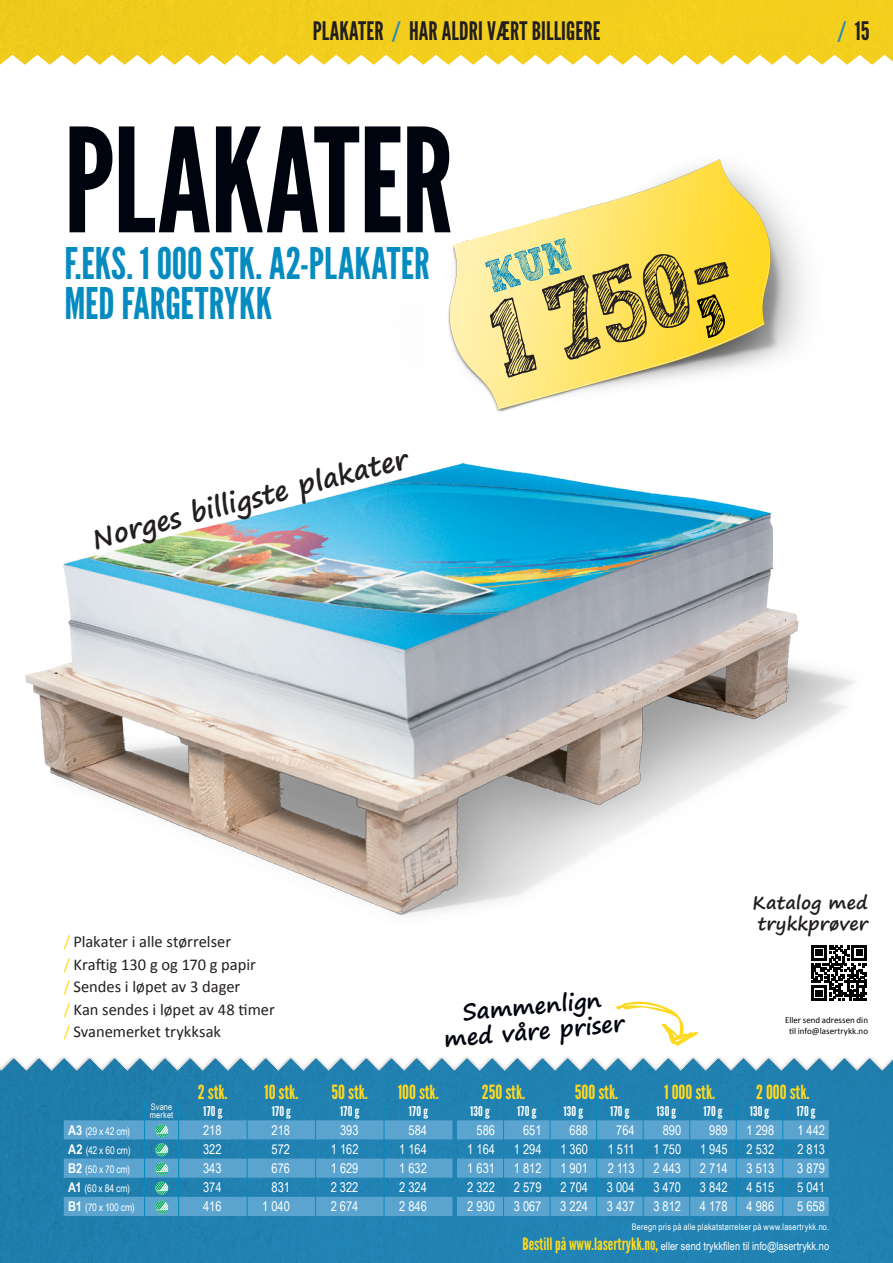
<style>
.page{position:relative;width:893px;height:1263px;background:#fff}
.page>*{position:absolute;margin:0;border:0;box-sizing:border-box;transform-origin:0 0}
.t1{font:144px "League Gothic";letter-spacing:-.005em;color:#00040f}
.t2{font:109.5px "Hand Scribble Sketch Rock";color:#231f20}
.t3{font:43.5px/40.5px "League Gothic";color:#058bc0}
.t4{font:700 27px "Segoe Print";color:#231f20}
.t5{font:25.5px "League Gothic";letter-spacing:.005em;color:#231f20}
.t6{font:700 22.5px/25.5px "Segoe Print";color:#00040f;text-align:center}
.t7{font:19.5px "League Gothic";color:#ffd91f}
.t8{font:700 18px/21px "Segoe Print";letter-spacing:.01em;color:#231f20}
.t9{font:16.5px/22.5px "Calibri";color:#231f20}
.t10{font:13.5px "Arial Narrow";color:#fff}
.t11{font:13.5px "League Gothic";letter-spacing:.02em;color:#fff}
.t12{font:11.4px "Arial Narrow";color:#fff}
.t13{font:10.5px/19.2px "Arial Narrow";letter-spacing:-.005em;color:#fff}
.t14{font:9px/7.5px "Arial Narrow";letter-spacing:.02em;color:#fff}
.t15{font:9px/10.6px "Calibri";color:#000002;text-align:center}
.s1{color:#2389bc}
.s2{color:#000}
.s3{color:#ffd91f}
.s4{font-weight:700;font-size:13.5px}
.s5{font-family:"League Gothic";font-size:16.95px;color:#ffd91f}
</style>
<div class="page">
<img style="left:1px;top:0;width:892px;height:65px">
<svg style="left:0;top:0;width:1px;height:65px"></svg>
<div style="left:0;top:1072px;width:893px;height:191px;background:#2181b1"></div>
<div style="left:0;top:1047px;width:893px;height:25px;background:#207faf"></div>
<img style="left:25px;top:464px;width:830px;height:452px">
<img style="left:448px;top:159px;width:357px;height:253px">
<svg style="left:0;top:945px;width:893px;height:126px"></svg>
<svg style="left:179px;top:1120px;width:650px;height:96px;background:#4296c3"></svg>
<svg style="left:64px;top:1101px;width:115px;height:115px;background:#3e93bc"></svg>
<svg style="left:247px;top:1101px;width:1px;height:115px"></svg>
<svg style="left:315px;top:1101px;width:1px;height:115px"></svg>
<svg style="left:384px;top:1101px;width:1px;height:115px"></svg>
<svg style="left:503px;top:1101px;width:1px;height:115px"></svg>
<svg style="left:550px;top:1101px;width:1px;height:115px"></svg>
<svg style="left:596px;top:1101px;width:1px;height:115px"></svg>
<svg style="left:643px;top:1101px;width:1px;height:115px"></svg>
<svg style="left:689px;top:1101px;width:1px;height:115px"></svg>
<svg style="left:736px;top:1101px;width:1px;height:115px"></svg>
<svg style="left:782px;top:1101px;width:1px;height:115px"></svg>
<svg style="left:829px;top:1120px;width:1px;height:96px"></svg>
<svg style="left:485px;top:237px;width:89px;height:56px;background:#ffec96"></svg>
<h3 class="t5" style="left:313px;top:16px;width:289px">PLAKATER <span class="s1">/</span> HAR ALDRI VÆRT BILLIGERE</h3>
<h3 class="t5" style="left:837px;top:16px;width:34px"><span class="s1">/</span> 15</h3>
<h1 class="t1" style="left:64px;top:95px;width:391px">PLAKATER</h1>
<h3 class="t3" style="left:65px;top:243px;width:367px">F.EKS. 1000 STK. A2-PLAKATER<br>MED FARGETRYKK</h3>
<h3 class="t4" style="left:86px;top:514px;width:327px;rotate:-14deg">Norges billigste plakater</h3>
<h2 class="t2" style="left:469px;top:258px;width:251px;rotate:-17deg">1 750<span class="s2">,</span>-</h2>
<p class="t9" style="left:64px;top:930px;width:213px"><span class="s3">/</span> Plakater i alle størrelser<br><span class="s3">/</span> Kraftig 130 g og 170 g papir<br><span class="s3">/</span> Sendes i løpet av 3 dager<br><span class="s3">/</span> Kan sendes i løpet av 48 timer <span class="s3">/</span> Svanemerket trykksak</p>
<h3 class="t6" style="left:441px;top:1000px;width:182px;rotate:-5deg">Sammenlign med våre priser</h3>
<h3 class="t8" style="left:752px;top:892px;width:117px">Katalog med trykkprøver</h3>
<p class="t15" style="left:785px;top:1015px;width:85px">Eller send adressen din til info@lasertrykk.no</p>
<h3 class="t7" style="left:198px;top:1080px;width:31px">2 stk.</h3>
<h3 class="t7" style="left:264px;top:1080px;width:36px">10 stk.</h3>
<h3 class="t7" style="left:332px;top:1080px;width:38px">50 stk.</h3>
<h3 class="t7" style="left:398px;top:1080px;width:43px">100 stk.</h3>
<h3 class="t7" style="left:482px;top:1080px;width:45px">250 stk.</h3>
<h3 class="t7" style="left:575px;top:1080px;width:45px">500 stk.</h3>
<h3 class="t7" style="left:664px;top:1080px;width:53px">1000 stk.</h3>
<h3 class="t7" style="left:756px;top:1080px;width:55px">2000 stk.</h3>
<p class="t13" style="left:68px;top:1121px;width:68px"><span class="s4">A3</span> (29 x 42 cm)<br><span class="s4">A2</span> (42 x 60 cm)<br><span class="s4">B2</span> (50 x 70 cm)<br><span class="s4">A1</span> (60 x 84 cm)<br><span class="s4">B1</span> (70 x 100 cm)</p>
<p class="t14" style="left:150px;top:1103px;width:25px">Svane merket</p>
<p class="t11" style="left:203px;top:1103px;width:21px">170 g</p>
<p class="t11" style="left:272px;top:1103px;width:21px">170 g</p>
<p class="t11" style="left:340px;top:1103px;width:21px">170 g</p>
<p class="t11" style="left:409px;top:1103px;width:21px">170 g</p>
<p class="t11" style="left:470px;top:1103px;width:21px">130 g</p>
<p class="t11" style="left:517px;top:1103px;width:21px">170 g</p>
<p class="t11" style="left:563px;top:1103px;width:21px">130 g</p>
<p class="t11" style="left:610px;top:1103px;width:21px">170 g</p>
<p class="t11" style="left:657px;top:1103px;width:21px">130 g</p>
<p class="t11" style="left:703px;top:1103px;width:21px">170 g</p>
<p class="t11" style="left:750px;top:1103px;width:21px">130 g</p>
<p class="t11" style="left:796px;top:1103px;width:21px">170 g</p>
<p class="t10" style="left:203px;top:1120px;width:20px">218</p>
<p class="t10" style="left:272px;top:1120px;width:20px">218</p>
<p class="t10" style="left:340px;top:1120px;width:20px">393</p>
<p class="t10" style="left:408px;top:1120px;width:20px">584</p>
<p class="t10" style="left:477px;top:1120px;width:20px">586</p>
<p class="t10" style="left:523px;top:1120px;width:20px">651</p>
<p class="t10" style="left:570px;top:1120px;width:20px">688</p>
<p class="t10" style="left:616px;top:1120px;width:20px">764</p>
<p class="t10" style="left:663px;top:1120px;width:20px">890</p>
<p class="t10" style="left:709px;top:1120px;width:20px">989</p>
<p class="t10" style="left:747px;top:1120px;width:29px">1 298</p>
<p class="t10" style="left:797px;top:1120px;width:29px">1 442</p>
<p class="t10" style="left:203px;top:1139px;width:20px">322</p>
<p class="t10" style="left:272px;top:1139px;width:20px">572</p>
<p class="t10" style="left:331px;top:1139px;width:29px">1 162</p>
<p class="t10" style="left:399px;top:1139px;width:29px">1 164</p>
<p class="t10" style="left:467px;top:1139px;width:29px">1 164</p>
<p class="t10" style="left:514px;top:1139px;width:29px">1 294</p>
<p class="t10" style="left:560px;top:1139px;width:29px">1 360</p>
<p class="t10" style="left:608px;top:1139px;width:28px">1 511</p>
<p class="t10" style="left:653px;top:1139px;width:29px">1 750</p>
<p class="t10" style="left:700px;top:1139px;width:29px">1 945</p>
<p class="t10" style="left:746px;top:1139px;width:29px">2 532</p>
<p class="t10" style="left:797px;top:1139px;width:29px">2 813</p>
<p class="t10" style="left:203px;top:1158px;width:20px">343</p>
<p class="t10" style="left:272px;top:1158px;width:20px">676</p>
<p class="t10" style="left:331px;top:1158px;width:29px">1 629</p>
<p class="t10" style="left:399px;top:1158px;width:29px">1 632</p>
<p class="t10" style="left:467px;top:1158px;width:29px">1 631</p>
<p class="t10" style="left:514px;top:1158px;width:29px">1 812</p>
<p class="t10" style="left:560px;top:1158px;width:29px">1 901</p>
<p class="t10" style="left:608px;top:1158px;width:28px">2 113</p>
<p class="t10" style="left:653px;top:1158px;width:29px">2 443</p>
<p class="t10" style="left:700px;top:1158px;width:29px">2 714</p>
<p class="t10" style="left:746px;top:1158px;width:29px">3 513</p>
<p class="t10" style="left:797px;top:1158px;width:29px">3 879</p>
<p class="t10" style="left:203px;top:1177px;width:20px">374</p>
<p class="t10" style="left:271px;top:1177px;width:20px">831</p>
<p class="t10" style="left:331px;top:1177px;width:29px">2 322</p>
<p class="t10" style="left:399px;top:1177px;width:29px">2 324</p>
<p class="t10" style="left:467px;top:1177px;width:29px">2 322</p>
<p class="t10" style="left:514px;top:1177px;width:29px">2 579</p>
<p class="t10" style="left:560px;top:1177px;width:29px">2 704</p>
<p class="t10" style="left:607px;top:1177px;width:29px">3 004</p>
<p class="t10" style="left:653px;top:1177px;width:29px">3 470</p>
<p class="t10" style="left:700px;top:1177px;width:29px">3 842</p>
<p class="t10" style="left:746px;top:1177px;width:29px">4 515</p>
<p class="t10" style="left:797px;top:1177px;width:29px">5 041</p>
<p class="t10" style="left:203px;top:1197px;width:20px">416</p>
<p class="t10" style="left:262px;top:1197px;width:29px">1 040</p>
<p class="t10" style="left:331px;top:1197px;width:29px">2 674</p>
<p class="t10" style="left:399px;top:1197px;width:29px">2 846</p>
<p class="t10" style="left:467px;top:1197px;width:29px">2 930</p>
<p class="t10" style="left:514px;top:1197px;width:29px">3 067</p>
<p class="t10" style="left:560px;top:1197px;width:29px">3 224</p>
<p class="t10" style="left:607px;top:1197px;width:29px">3 437</p>
<p class="t10" style="left:653px;top:1197px;width:29px">3 812</p>
<p class="t10" style="left:700px;top:1197px;width:29px">4 178</p>
<p class="t10" style="left:746px;top:1197px;width:29px">4 986</p>
<p class="t10" style="left:797px;top:1197px;width:29px">5 658</p>
<p class="t14" style="left:632px;top:1222px;width:199px">Beregn pris på alle plakatstørrelser på www.lasertrykk.no.</p>
<p class="t12" style="left:522px;top:1238px;width:308px"><span class="s5">Bestill på www.lasertrykk.no,</span> eller send trykkfilen til info@lasertrykk.no</p>
</div>
